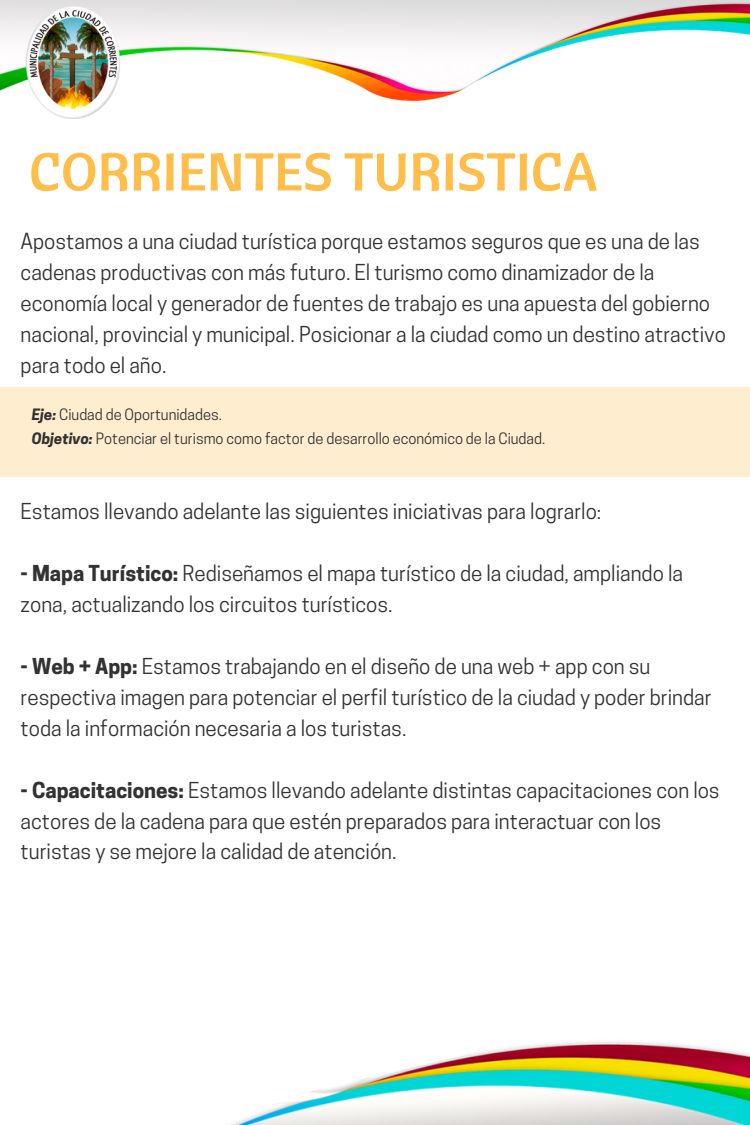
<style>
.page{position:relative;width:750px;height:1125px;background:#fff}
.page>*{position:absolute;margin:0;border:0;box-sizing:border-box;transform-origin:0 0}
.t1{font:53px "Cantora One";color:#ffbd4a}
.t2{font:20.62px/31px "Cooper Hewitt";color:#323232}
.t3{font:14.75px/23.5px "Cooper Hewitt";color:#323232}
.s1{font-weight:700;font-style:italic}
.s2{font-weight:700}
</style>
<div class="page">
<img style="left:0;top:0;width:750px;height:119px">
<div style="left:0;top:387px;width:750px;height:89px;background:#ffedd0"></div>
<img style="left:231px;top:1041px;width:519px;height:84px">
<h1 class="t1" style="left:29px;top:137px;width:570px">CORRIENTES TURISTICA</h1>
<p class="t2" style="left:21px;top:229px;width:707px">Apostamos a una ciudad turística porque estamos seguros que es una de las cadenas productivas con más futuro. El turismo como dinamizador de la economía local y generador de fuentes de trabajo es una apuesta del gobierno nacional, provincial y municipal. Posicionar a la ciudad como un destino atractivo para todo el año.</p>
<p class="t3" style="left:32px;top:405px;width:515px"><span class="s1">Eje:</span> Ciudad de Oportunidades.<br><span class="s1">Objetivo:</span> Potenciar el turismo como factor de desarrollo económico de la Ciudad.</p>
<p class="t2" style="left:21px;top:499px;width:582px">Estamos llevando adelante las siguientes iniciativas para lograrlo:</p>
<p class="t2" style="left:21px;top:560px;width:664px"><span class="s2">- Mapa Turístico:</span> Rediseñamos el mapa turístico de la ciudad, ampliando la zona, actualizando los circuitos turísticos.</p>
<p class="t2" style="left:21px;top:653px;width:692px"><span class="s2">- Web + App:</span> Estamos trabajando en el diseño de una web + app con su respectiva imagen para potenciar el perfil turístico de la ciudad y poder brindar toda la información necesaria a los turistas.</p>
<p class="t2" style="left:21px;top:777px;width:701px"><span class="s2">- Capacitaciones:</span> Estamos llevando adelante distintas capacitaciones con los actores de la cadena para que estén preparados para interactuar con los turistas y se mejore la calidad de atención.</p>
</div>
